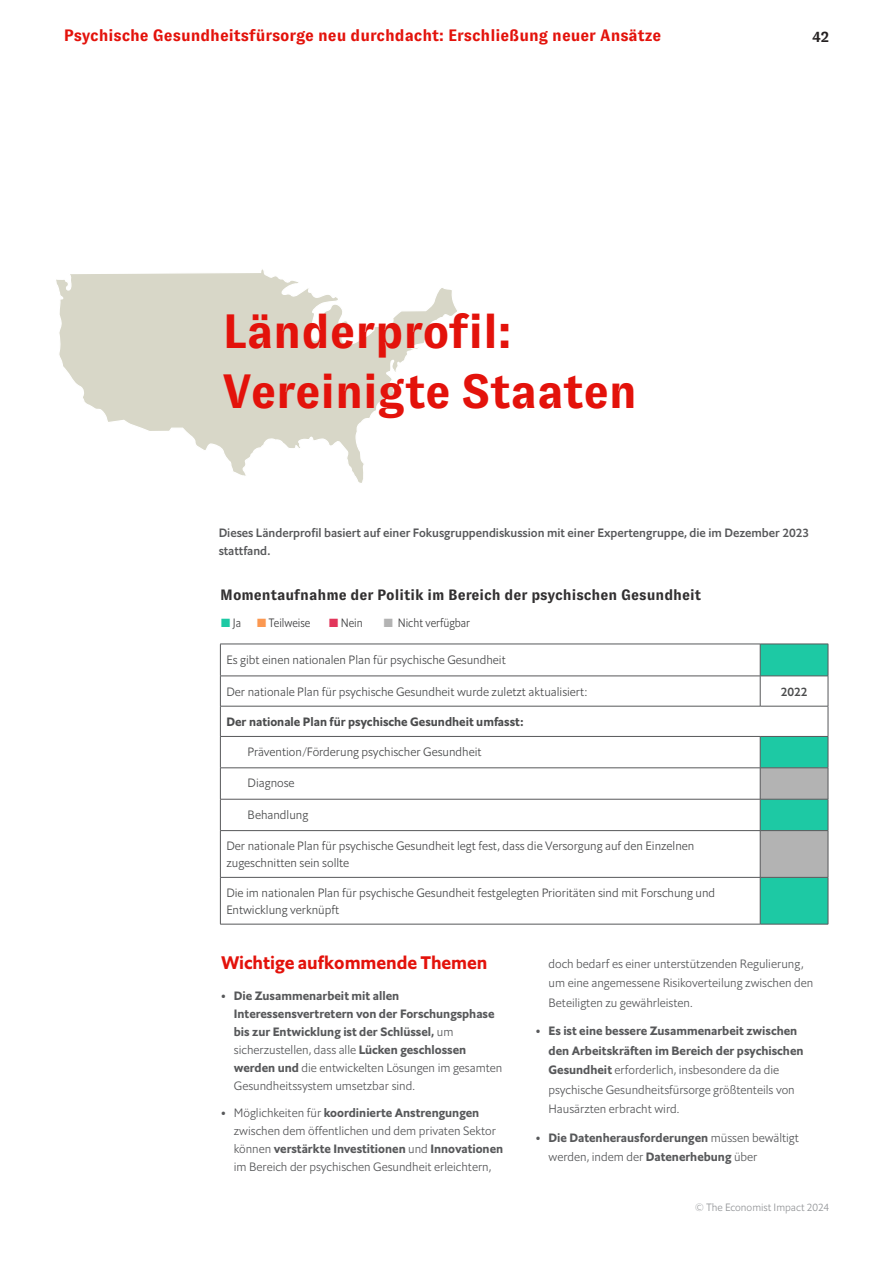
<style>
.page{position:relative;width:893px;height:1263px;background:#fff}
.page>*{position:absolute;margin:0;border:0;box-sizing:border-box;transform-origin:0 0}
._2__Page_subheader{font:700 48px "GT Zirkon";letter-spacing:-.005em;color:#e3120b}
._2__Page_subheader-2{font:18px "Econ Sans Bol";color:#e3120b}
.t1{font:700 16.5px "GT Zirkon";color:#e3120b}
._4__Body_text{font:700 15px "GT Zirkon";color:#312f30}
.t2{font:700 15px "GT Zirkon";color:#231f20}
.t3{font:12px/19.6px "Econ Sans Lig";color:#57585a}
._4__Body_text-2{font:12px/16.5px "Econ Sans Lig";color:#4b4c4d}
.t4{font:12px/18px "Econ Sans Bol";color:#57585a}
._4__Body_text-3{font:12px/18px "Econ Sans Med";color:#57585a}
._4__Body_text-4{font:12px "Econ Sans Bol";color:#4b4c4d}
._4__Body_text-5{font:12px "Econ Sans Cnd Lig";color:#3e3e3f}
._4__Body_text-6{font:12px "Econ Sans Med";color:#4b4c4d}
.t5{font:10.5px "Econ Sans Lig";color:#939598}
.s1{color:#1dc9a4}
.s2{color:#fb9851}
.s3{color:#e2365b}
.s4{color:#b3b3b3}
.s5{font-family:"Econ Sans Lig";font-size:14.25px}
.s6{font-family:"Econ Sans Lig"}
.s7{font-size:14.25px}
.s8{font-family:"Econ Sans Bol"}
</style>
<div class="page">
<svg style="left:56px;top:269px;width:401px;height:214px"></svg>
<svg style="left:761px;top:645px;width:67px;height:279px"></svg>
<hr style="left:220px;top:644px;width:540px;height:1px;background:#57585a">
<hr style="left:220px;top:644px;width:1px;height:32px;background:#57585a">
<hr style="left:760px;top:644px;width:68px;height:1px;background:#57585a">
<hr style="left:760px;top:644px;width:1px;height:32px;background:#57585a">
<hr style="left:828px;top:644px;width:1px;height:32px;background:#57585a">
<hr style="left:220px;top:676px;width:540px;height:1px;background:#57585a">
<hr style="left:220px;top:676px;width:1px;height:30px;background:#57585a">
<hr style="left:760px;top:676px;width:68px;height:1px;background:#57585a">
<hr style="left:760px;top:676px;width:1px;height:30px;background:#57585a">
<hr style="left:828px;top:676px;width:1px;height:30px;background:#57585a">
<hr style="left:220px;top:706px;width:540px;height:1px;background:#57585a">
<hr style="left:220px;top:706px;width:1px;height:30px;background:#57585a">
<hr style="left:760px;top:706px;width:68px;height:1px;background:#57585a">
<hr style="left:828px;top:706px;width:1px;height:30px;background:#57585a">
<hr style="left:220px;top:736px;width:540px;height:1px;background:#57585a">
<hr style="left:220px;top:737px;width:1px;height:31px;background:#57585a">
<hr style="left:760px;top:736px;width:68px;height:1px;background:#57585a">
<hr style="left:760px;top:737px;width:1px;height:31px;background:#57585a">
<hr style="left:828px;top:737px;width:1px;height:31px;background:#57585a">
<hr style="left:220px;top:767px;width:540px;height:1px;background:#57585a">
<hr style="left:220px;top:768px;width:1px;height:31px;background:#57585a">
<hr style="left:760px;top:767px;width:68px;height:1px;background:#57585a">
<hr style="left:760px;top:768px;width:1px;height:31px;background:#57585a">
<hr style="left:828px;top:768px;width:1px;height:31px;background:#57585a">
<hr style="left:220px;top:799px;width:540px;height:1px;background:#57585a">
<hr style="left:220px;top:799px;width:1px;height:31px;background:#57585a">
<hr style="left:760px;top:799px;width:68px;height:1px;background:#57585a">
<hr style="left:760px;top:799px;width:1px;height:31px;background:#57585a">
<hr style="left:828px;top:799px;width:1px;height:31px;background:#57585a">
<hr style="left:220px;top:830px;width:540px;height:1px;background:#57585a">
<hr style="left:220px;top:831px;width:1px;height:46px;background:#57585a">
<hr style="left:760px;top:830px;width:68px;height:1px;background:#57585a">
<hr style="left:760px;top:831px;width:1px;height:46px;background:#57585a">
<hr style="left:828px;top:831px;width:1px;height:46px;background:#57585a">
<hr style="left:220px;top:877px;width:540px;height:1px;background:#57585a">
<hr style="left:220px;top:877px;width:1px;height:47px;background:#57585a">
<hr style="left:760px;top:877px;width:68px;height:1px;background:#57585a">
<hr style="left:760px;top:877px;width:1px;height:47px;background:#57585a">
<hr style="left:828px;top:877px;width:1px;height:47px;background:#57585a">
<hr style="left:220px;top:924px;width:540px;height:1px;background:#57585a">
<hr style="left:760px;top:924px;width:68px;height:1px;background:#57585a">
<h3 class="t1" style="left:64px;top:27px;width:599px">Psychische Gesundheitsfürsorge neu durchdacht: Erschließung neuer Ansätze</h3>
<p class="t2" style="left:812px;top:28px;width:18px">42</p>
<p class="_2__Page_subheader" style="left:222px;top:305px;width:291px">Länderprofil:</p>
<p class="_2__Page_subheader" style="left:222px;top:365px;width:416px">Vereinigte Staaten</p>
<p class="_4__Body_text-3" style="left:219px;top:523px;width:592px">Dieses Länderprofil basiert auf einer Fokusgruppendiskussion mit einer Expertengruppe, die im Dezember 2023 stattfand.</p>
<p class="_4__Body_text" style="left:220px;top:587px;width:482px">Momentaufnahme der Politik im Bereich der psychischen Gesundheit</p>
<p class="_4__Body_text-5" style="left:221px;top:615px;width:21px"><span class="s1">■</span>Ja</p>
<p class="_4__Body_text-5" style="left:257px;top:615px;width:55px"><span class="s2">■</span> Teilweise</p>
<p class="_4__Body_text-5" style="left:329px;top:615px;width:35px"><span class="s3">■</span> Nein</p>
<p class="_4__Body_text-5" style="left:384px;top:615px;width:88px"><span class="s4">■</span> Nicht verfügbar</p>
<p class="_4__Body_text-2" style="left:226px;top:651px;width:281px">Es gibt einen nationalen Plan für psychische Gesundheit</p>
<p class="_4__Body_text-2" style="left:226px;top:683px;width:362px">Der nationale Plan für psychische Gesundheit wurde zuletzt aktualisiert:</p>
<p class="_4__Body_text-6" style="left:781px;top:683px;width:28px">2022</p>
<p class="_4__Body_text-4" style="left:226px;top:714px;width:298px">Der nationale Plan für psychische Gesundheit umfasst:</p>
<p class="_4__Body_text-2" style="left:248px;top:743px;width:235px">Prävention/Förderung psychischer Gesundheit</p>
<p class="_4__Body_text-2" style="left:248px;top:775px;width:48px">Diagnose</p>
<p class="_4__Body_text-2" style="left:248px;top:806px;width:62px">Behandlung</p>
<p class="_4__Body_text-2" style="left:226px;top:838px;width:470px">Der nationale Plan für psychische Gesundheit legt fest, dass die Versorgung auf den Einzelnen zugeschnitten sein sollte</p>
<p class="_4__Body_text-2" style="left:226px;top:884px;width:490px">Die im nationalen Plan für psychische Gesundheit festgelegten Prioritäten sind mit Forschung und<br>Entwicklung verknüpft</p>
<p class="_2__Page_subheader-2" style="left:221px;top:951px;width:268px">Wichtige aufkommende Themen</p>
<p class="t4" style="left:234px;top:987px;width:270px;text-indent:-13px"><span class="s5">•</span> Die Zusammenarbeit mit allen Interessensvertretern von der Forschungsphase bis zur Entwicklung ist der Schlüssel, <span class="s6">um sicherzustellen, dass alle</span> Lücken geschlossen werden und <span class="s6">die entwickelten Lösungen im gesamten Gesundheitssystem umsetzbar sind.</span></p>
<p class="t3" style="left:234px;top:1103px;width:271px;line-height:18px;text-indent:-13px"><span class="s7">•</span> Möglichkeiten für <span class="s8">koordinierte Anstrengungen </span>zwischen dem öffentlichen und dem privaten Sektor können <span class="s8">verstärkte Investitionen</span> und <span class="s8">Innovationen </span>im Bereich der psychischen Gesundheit erleichtern,</p>
<p class="t3" style="left:549px;top:953px;width:266px">doch bedarf es einer unterstützenden Regulierung, um eine angemessene Risikoverteilung zwischen den<br>Beteiligten zu gewährleisten.</p>
<p class="t3" style="left:549px;top:1021px;width:256px;text-indent:-13px"><span class="s7">•</span> <span class="s8">Es ist eine bessere Zusammenarbeit zwischen den Arbeitskräften im Bereich der psychischen Gesundheit</span> erforderlich, insbesondere da die psychische Gesundheitsfürsorge größtenteils von Hausärzten erbracht wird.</p>
<p class="t4" style="left:549px;top:1127px;width:252px;line-height:19.6px;text-indent:-13px"><span class="s5">•</span> Die Datenherausforderungen <span class="s6">müssen bewältigt werden, indem der</span> Datenerhebung <span class="s6">über</span></p>
<p class="t5" style="left:695px;top:1201px;width:136px">© The Economist Impact 2024</p>
</div>
